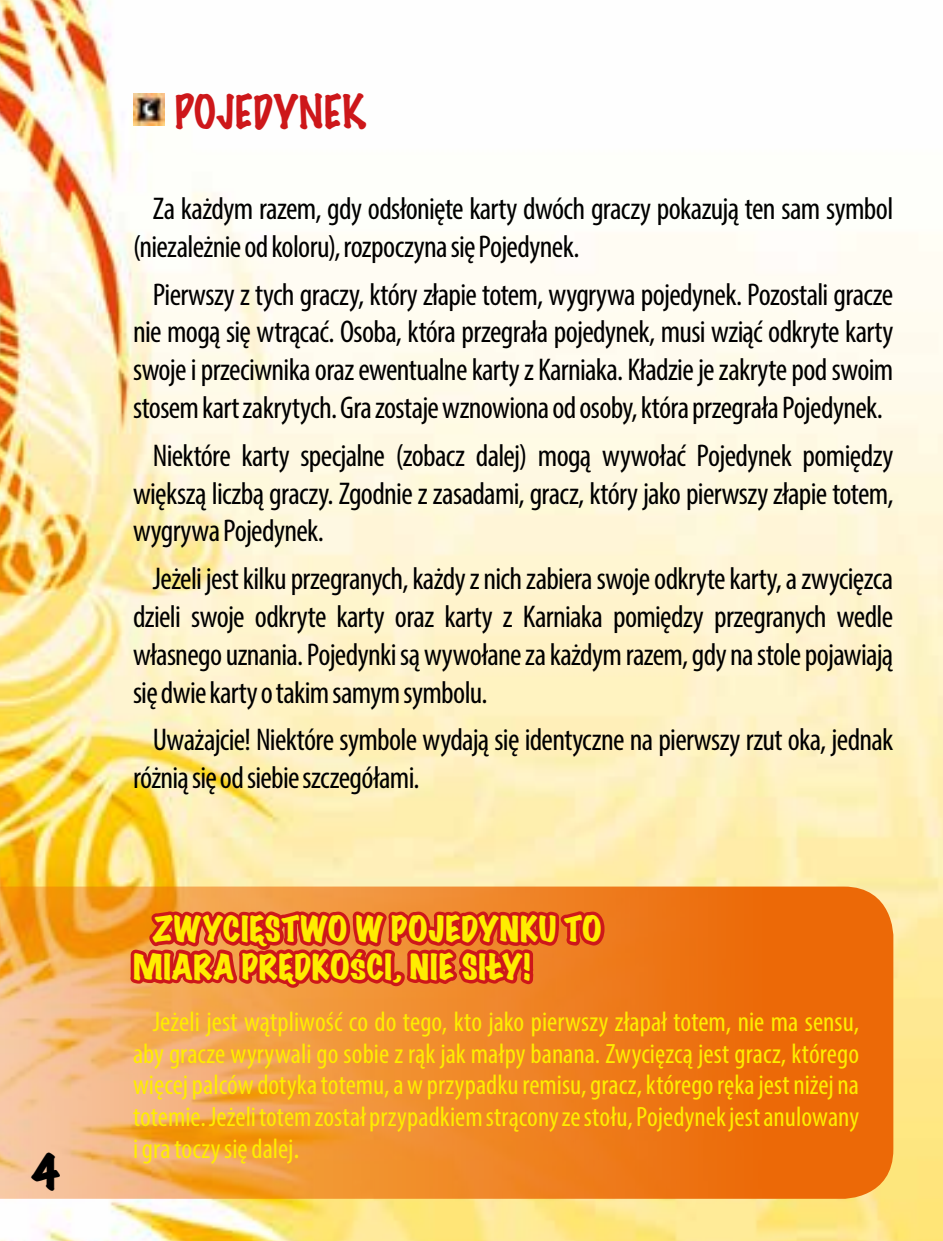
<style>
.page{position:relative;width:943px;height:1241px;background:#fff}
.page>*{position:absolute;margin:0;border:0;box-sizing:border-box;transform-origin:0 0}
.t1{font:100 42px "Marker Felt";letter-spacing:.005em;color:#cd171a}
.t2{font:expanded 42px "Marker Felt";color:#000}
.t3{font:condensed 31.5px/37.8px "Myriad Pro";letter-spacing:-.02em;color:#000;text-align:justify}
.t4{font:expanded 31.5px/37.8px "Marker Felt";letter-spacing:.02em;color:#ffed00}
.t5{font:condensed 28px/31.5px "Myriad Pro";color:#ffed00;text-align:justify}
.s1{font-size:31.5px}
</style>
<div class="page">
<img style="left:0;top:0;width:943px;height:1240px">
<svg style="left:0;top:886px;width:893px;height:312px;background:#ef862e"></svg>
<img style="left:133px;top:94px;width:31px;height:31px">
<svg style="left:125px;top:869px;width:483px;height:311px;background:#eb8439"></svg>
<h1 class="t2" style="left:32px;top:1138px;width:29px">4</h1>
<h1 class="t1" style="left:174px;top:78px;width:193px">POJEDYNEK</h1>
<p class="t3" style="left:133px;top:189px;width:761px;text-indent:20px">Za każdym razem, gdy odsłonięte karty dwóch graczy pokazują ten sam symbol (niezależnie od koloru), rozpoczyna się Pojedynek.</p>
<p class="t3" style="left:133px;top:275px;width:761px;text-indent:20px">Pierwszy z tych graczy, który złapie totem, wygrywa pojedynek. Pozostali gracze nie mogą się wtrącać. Osoba, która przegrała pojedynek, musi wziąć odkryte karty swoje i przeciwnika oraz ewentualne karty z Karniaka. Kładzie je zakryte pod swoim stosem kart zakrytych. Gra zostaje wznowiona od osoby, która przegrała Pojedynek.</p>
<p class="t3" style="left:133px;top:436px;width:762px;text-indent:20px">Niektóre karty specjalne (zobacz dalej) mogą wywołać Pojedynek pomiędzy większą liczbą graczy. Zgodnie z zasadami, gracz, który jako pierwszy złapie totem, wygrywa Pojedynek.</p>
<p class="t3" style="left:133px;top:559px;width:762px;text-indent:20px">Jeżeli jest kilku przegranych, każdy z nich zabiera swoje odkryte karty, a zwycięzca dzieli swoje odkryte karty oraz karty z Karniaka pomiędzy przegranych wedle własnego uznania. Pojedynki są wywołane za każdym razem, gdy na stole pojawiają się dwie karty o takim samym symbolu.</p>
<p class="t3" style="left:133px;top:720px;width:761px;text-indent:20px">Uważajcie! Niektóre symbole wydają się identyczne na pierwszy rzut oka, jednak różnią się od siebie szczegółami.</p>
<p class="t4" style="left:133px;top:909px;width:470px;text-indent:20px">ZWYCIĘSTWO W POJEDYNKU TO<br>MIARA PRĘDKOŚCI, NIE SIŁY!</p>
<p class="t5" style="left:133px;top:1005px;width:727px;text-indent:20px">Jeżeli jest wątpliwość co do tego, kto jako pierwszy złapał totem, nie ma sensu, aby gracze wyrywali go sobie z rąk jak małpy banana. Zwycięzcą jest gracz, którego więcej palców dotyka totemu, a w przypadku remisu, gracz, którego ręka jest niżej na totemie. Jeżeli totem został przypadkiem strącony ze stołu, Pojedynek jest anulowany i gra toczy się dalej<span class="s1">.</span></p>
</div>
